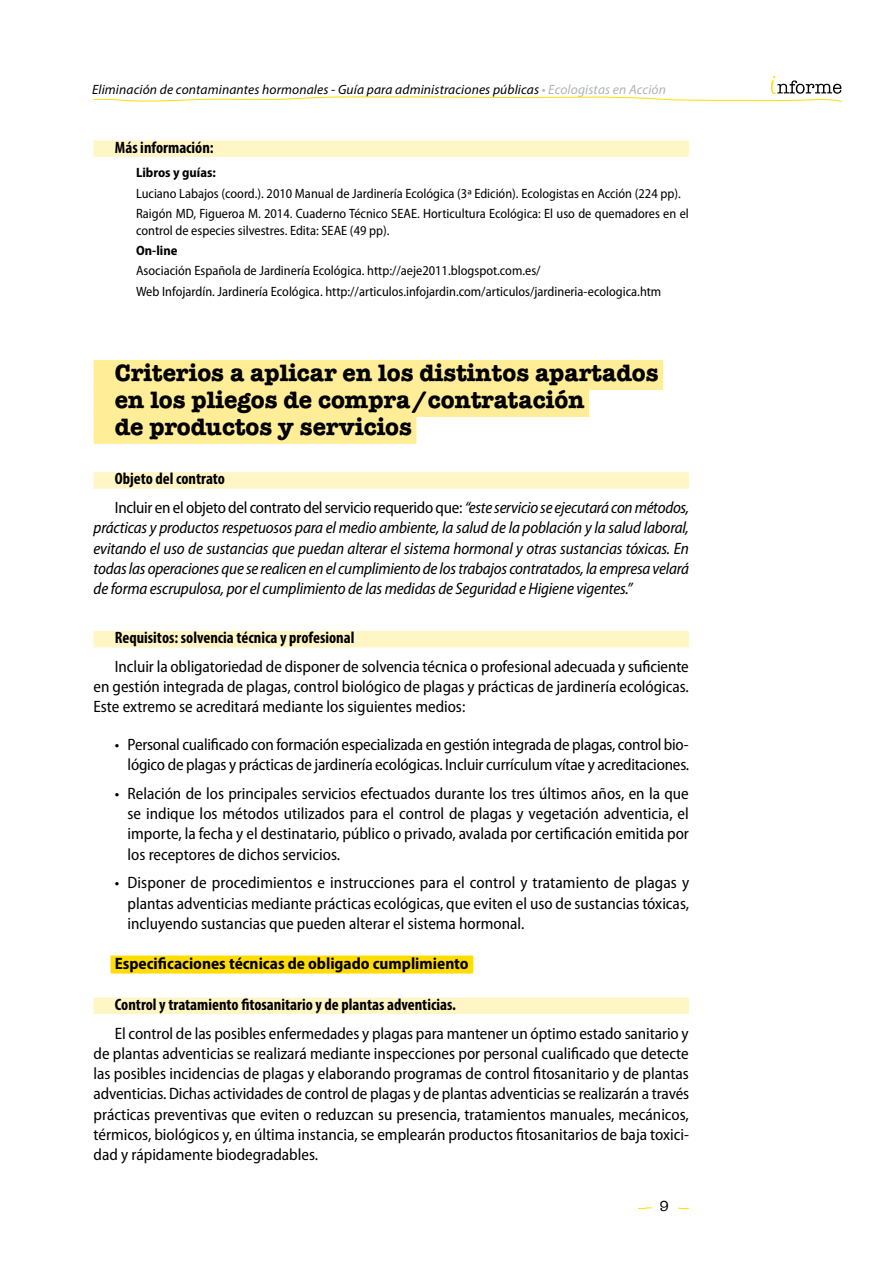
<style>
.page{position:relative;width:893px;height:1263px;background:#fff}
.page>*{position:absolute;margin:0;border:0;box-sizing:border-box;transform-origin:0 0}
.t1{font:700 24px/27px "American Typewriter Std";color:#000}
.t2{font:semi-condensed 16.5px/20.2px "Myriad Pro";letter-spacing:-.01em;color:#000;text-align:justify}
.t3{font:italic semi-condensed 16.5px/20.2px "Myriad Pro";letter-spacing:-.01em;color:#000;text-align:justify}
.t4{font:700 condensed 16.5px "Myriad Pro";color:#000}
.t5{font:700 semi-condensed 16.5px "Myriad Pro";color:#000}
.t6{font:15px "American Typewriter";color:#000}
.t7{font:semi-condensed 13.5px/20.4px "Myriad Pro";color:#000}
.t8{font:italic 13.5px "Myriad Pro";letter-spacing:.01em;color:#000}
.t9{font:700 semi-condensed 13.5px "Myriad Pro";color:#000}
.s1{color:#b1b3b4}
.s2{font-weight:700;font-stretch:condensed}
.s3{font-style:italic}
</style>
<div class="page">
<svg style="left:638px;top:1207px;width:14px;height:2px"></svg>
<svg style="left:678px;top:1207px;width:11px;height:2px"></svg>
<svg style="left:93px;top:76px;width:749px;height:26px"></svg>
<div style="left:94px;top:140px;width:595px;height:17px;background:#fff5c5"></div>
<div style="left:94px;top:360px;width:569px;height:30px;background:#ffed98"></div>
<div style="left:94px;top:387px;width:495px;height:30px;background:#ffed98"></div>
<div style="left:94px;top:414px;width:322px;height:30px;background:#ffed98"></div>
<div style="left:94px;top:472px;width:595px;height:17px;background:#fff5c5"></div>
<div style="left:94px;top:631px;width:595px;height:16px;background:#fff5c5"></div>
<div style="left:111px;top:955px;width:362px;height:18px;background:#fd0"></div>
<div style="left:94px;top:997px;width:595px;height:17px;background:#fff5c5"></div>
<p class="t8" style="left:92px;top:81px;width:575px">Eliminación de contaminantes hormonales - Guía para administraciones públicas <span class="s1">• Ecologistas en Acción</span></p>
<p class="t4" style="left:115px;top:137px;width:100px">Más información:</p>
<p class="t9" style="left:136px;top:165px;width:81px">Libros y guías:</p>
<p class="t7" style="left:136px;top:183px;width:554px">Luciano Labajos (coord.). 2010 Manual de Jardinería Ecológica (3ª Edición). Ecologistas en Acción (224 pp).<br>Raigón MD, Figueroa M. 2014. Cuaderno Técnico SEAE. Horticultura Ecológica: El uso de quemadores en el</p>
<p class="t7" style="left:136px;top:220px;width:255px">control de especies silvestres. Edita: SEAE (49 pp).</p>
<p class="t9" style="left:136px;top:243px;width:43px">On-line</p>
<p class="t7" style="left:136px;top:261px;width:527px">Asociación Española de Jardinería Ecológica. http://aeje2011.blogspot.com.es/<br>Web Infojardín. Jardinería Ecológica. http://articulos.infojardin.com/articulos/jardineria-ecologica.htm</p>
<h1 class="t1" style="left:115px;top:360px;width:545px">Criterios a aplicar en los distintos apartados en los pliegos de compra/contratación<br>de productos y servicios</h1>
<p class="t2" style="left:115px;top:465px;width:576px;line-height:28.8px"><span class="s2">Objeto del contrato<br></span>Incluir en el objeto del contrato del servicio requerido que: <span class="s3">“este servicio se ejecutará con métodos,</span></p>
<p class="t3" style="left:94px;top:518px;width:597px">prácticas y productos respetuosos para el medio ambiente, la salud de la población y la salud laboral, evitando el uso de sustancias que puedan alterar el sistema hormonal y otras sustancias tóxicas. En todas las operaciones que se realicen en el cumplimiento de los trabajos contratados, la empresa velará de forma escrupulosa, por el cumplimiento de las medidas de Seguridad e Higiene vigentes.”</p>
<p class="t4" style="left:115px;top:627px;width:241px">Requisitos: solvencia técnica y profesional</p>
<p class="t2" style="left:94px;top:657px;width:597px;text-indent:21px">Incluir la obligatoriedad de disponer de solvencia técnica o profesional adecuada y suficiente en gestión integrada de plagas, control biológico de plagas y prácticas de jardinería ecológicas.<br>Este extremo se acreditará mediante los siguientes medios:</p>
<p class="t2" style="left:115px;top:734px;width:576px;text-align:right">• Personal cualificado con formación especializada en gestión integrada de plagas, control bio&shy;lógico de plagas y prácticas de jardinería ecológicas. Incluir currículum vítae y acreditaciones.</p>
<p class="t2" style="left:128px;top:783px;width:563px;text-indent:-13px">• Relación de los principales servicios efectuados durante los tres últimos años, en la que se indique los métodos utilizados para el control de plagas y vegetación adventicia, el importe, la fecha y el destinatario, público o privado, avalada por certificación emitida por los receptores de dichos servicios.</p>
<p class="t2" style="left:128px;top:873px;width:563px;text-indent:-13px">• Disponer de procedimientos e instrucciones para el control y tratamiento de plagas y plantas adventicias mediante prácticas ecológicas, que eviten el uso de sustancias tóxicas, incluyendo sustancias que pueden alterar el sistema hormonal.</p>
<p class="t5" style="left:115px;top:954px;width:355px">Especificaciones técnicas de obligado cumplimiento</p>
<p class="t4" style="left:115px;top:994px;width:343px">Control y tratamiento fitosanitario y de plantas adventicias.</p>
<p class="t2" style="left:94px;top:1023px;width:597px;text-indent:21px">El control de las posibles enfermedades y plagas para mantener un óptimo estado sanitario y de plantas adventicias se realizará mediante inspecciones por personal cualificado que detecte las posibles incidencias de plagas y elaborando programas de control fitosanitario y de plantas adventicias. Dichas actividades de control de plagas y de plantas adventicias se realizarán a través prácticas preventivas que eviten o reduzcan su presencia, tratamientos manuales, mecánicos, térmicos, biológicos y, en última instancia, se emplearán productos fitosanitarios de baja toxici&shy;dad y rápidamente biodegradables.</p>
<p class="t6" style="left:659px;top:1194px;width:11px">9</p>
</div>
